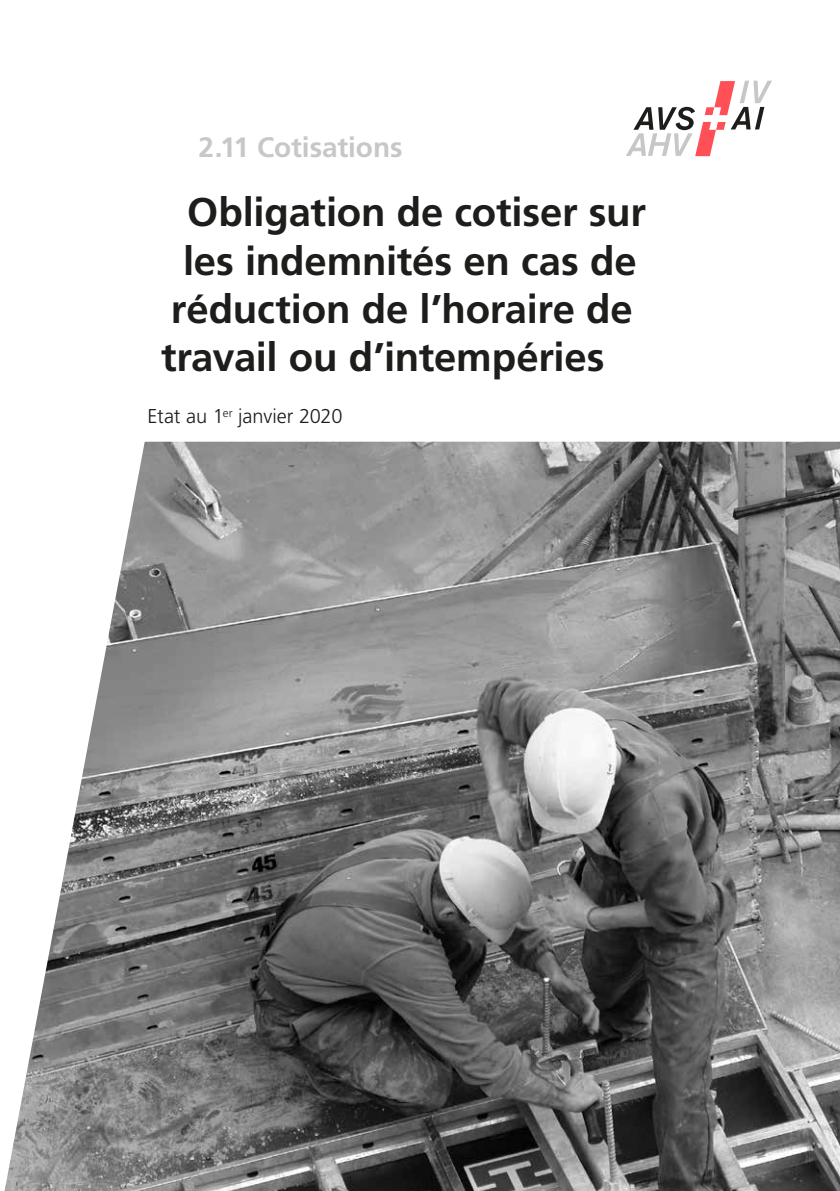
<style>
.page{position:relative;width:840px;height:1191px;background:#fff}
.page>*{position:absolute;margin:0;border:0;box-sizing:border-box;transform-origin:0 0}
.MB_Titel{font:700 40px "Frutiger LT Std";letter-spacing:-.005em;color:#1d1d1b}
.MB_Gruppe_Titelseite{font:700 28px "Frutiger LT Std";color:#c7c7c6}
.Grundtext{font:300 20px "Frutiger LT Std";letter-spacing:-.005em;color:#1d1d1b}
</style>
<div class="page">
<svg style="left:626px;top:81px;width:145px;height:75px"></svg>
<img style="left:4px;top:442px;width:835px;height:749px">
<p class="MB_Gruppe_Titelseite" style="left:198px;top:131px;width:205px">2.11 Cotisations</p>
<p class="MB_Titel" style="left:187px;top:189px;width:460px">Obligation de cotiser sur</p>
<p class="MB_Titel" style="left:183px;top:237px;width:455px">les indemnités en cas de</p>
<p class="MB_Titel" style="left:171px;top:285px;width:463px">réduction de l’horaire de</p>
<p class="MB_Titel" style="left:161px;top:333px;width:444px">travail ou d’intempéries</p>
<p class="Grundtext" style="left:147px;top:405px;width:196px">Etat au 1<sup>er</sup> janvier 2020</p>
</div>
